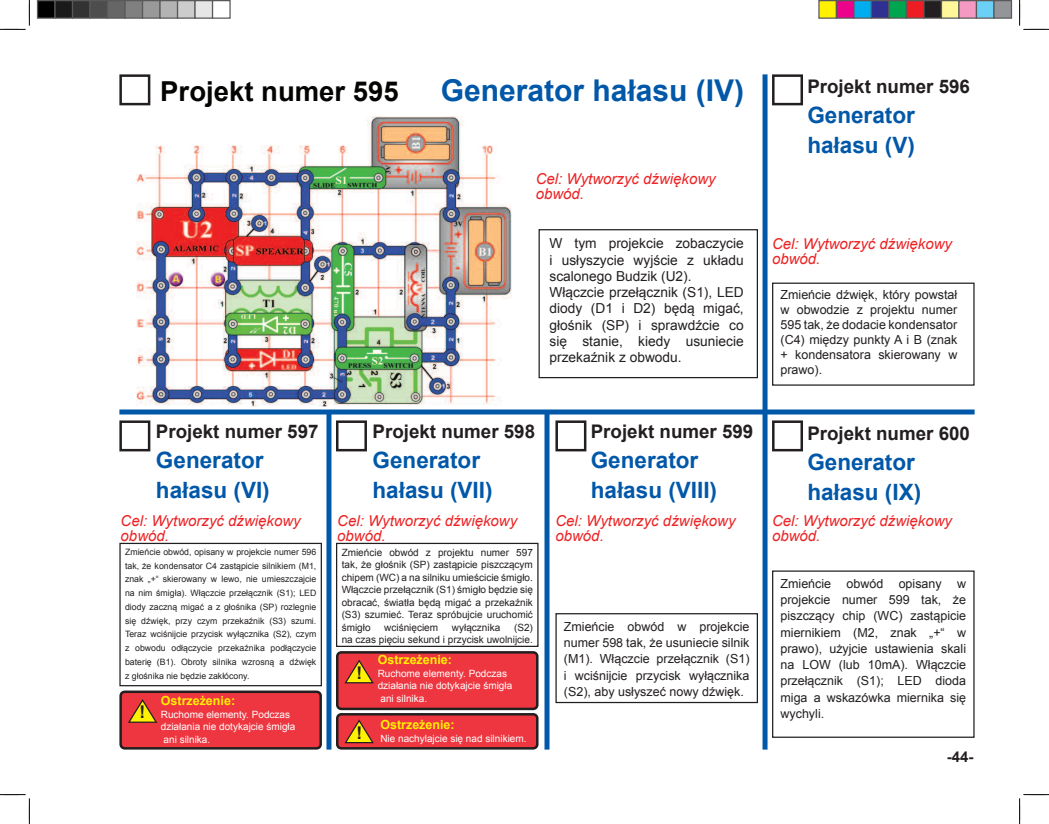
<style>
.page{position:relative;width:1049px;height:824px;background:#fff}
.page>*{position:absolute;margin:0;border:0;box-sizing:border-box;transform-origin:0 0}
.t1{font:700 30px "Arial";color:#0157a8}
.t2{font:700 27.5px "Arial";color:#040503}
.t3{font:700 22.5px/30px "Arial";color:#0157a8}
.t4{font:700 18.75px "Arial";color:#231f20}
.t5{font:700 17.5px "Arial";color:#231f20}
.t6{font:italic 15px/15px "Arial";color:#ec2224}
.t7{font:700 15px "Arial";color:#231f20}
.t8{font:13.75px/16.2px "Arial";color:#231f20}
.t9{font:12.5px/16.2px "Arial";color:#231f20;text-align:justify}
.t10{font:700 12.5px "Arial";color:#fff101}
.t11{font:10px/12.5px "Arial";color:#231f20;text-align:justify}
.t12{font:10px/12.5px "Arial";color:#fff}
.t13{font:8.75px/13.8px "Arial";color:#231f20;text-align:justify}
</style>
<div class="page">
<img style="left:137px;top:117px;width:375px;height:289px">
<div style="left:119px;top:409px;width:855px;height:5px;background:#0157a8"></div>
<div style="left:544px;top:412px;width:5px;height:337px;background:#0157a8"></div>
<div style="left:762px;top:74px;width:5px;height:675px;background:#0157a8"></div>
<div style="left:326px;top:412px;width:5px;height:337px;background:#0157a8"></div>
<div style="left:555px;top:613px;width:203px;height:90px;border:1px solid #231f20"></div>
<div style="left:772px;top:570px;width:202px;height:168px;border:1px solid #231f20"></div>
<div style="left:772px;top:283px;width:202px;height:103px;border:1px solid #231f20"></div>
<div style="left:538px;top:229px;width:220px;height:149px;border:1px solid #231f20"></div>
<div style="left:119px;top:74px;width:31px;height:31px;border:2px solid #231f20"></div>
<div style="left:119px;top:420px;width:31px;height:31px;border:2px solid #231f20"></div>
<div style="left:336px;top:420px;width:31px;height:31px;border:2px solid #231f20"></div>
<div style="left:555px;top:420px;width:31px;height:31px;border:2px solid #231f20"></div>
<div style="left:772px;top:420px;width:31px;height:31px;border:2px solid #231f20"></div>
<div style="left:772px;top:74px;width:31px;height:31px;border:2px solid #231f20"></div>
<div style="left:119px;top:543px;width:203px;height:143px;border:1px solid #231f20"></div>
<svg style="left:119px;top:690px;width:203px;height:59px;background:#d93a3d"></svg>
<div style="left:336px;top:543px;width:202px;height:104px;border:1px solid #231f20"></div>
<svg style="left:336px;top:651px;width:202px;height:98px;background:#d53e40"></svg>
<svg style="left:0;top:0;width:30px;height:30px"></svg>
<svg style="left:0;top:794px;width:30px;height:30px"></svg>
<svg style="left:1019px;top:0;width:30px;height:30px"></svg>
<svg style="left:1019px;top:794px;width:30px;height:30px"></svg>
<div style="left:38px;top:1px;width:17px;height:17px;background:#000"></div>
<div style="left:37px;top:0;width:19px;height:19px;border:1px solid #595959"></div>
<div style="left:55px;top:1px;width:18px;height:17px;background:#1a1a1a"></div>
<div style="left:54px;top:0;width:19px;height:19px;border:1px solid #595959"></div>
<div style="left:73px;top:1px;width:17px;height:17px;background:#333"></div>
<div style="left:72px;top:0;width:19px;height:19px;border:1px solid #595959"></div>
<div style="left:90px;top:1px;width:18px;height:17px;background:#4d4d4d"></div>
<div style="left:89px;top:0;width:19px;height:19px;border:1px solid #595959"></div>
<div style="left:108px;top:1px;width:17px;height:17px;background:#666"></div>
<div style="left:107px;top:0;width:19px;height:19px;border:1px solid #595959"></div>
<div style="left:125px;top:1px;width:18px;height:17px;background:#808080"></div>
<div style="left:124px;top:0;width:19px;height:19px;border:1px solid #595959"></div>
<div style="left:143px;top:1px;width:17px;height:17px;background:#999"></div>
<div style="left:142px;top:0;width:19px;height:19px;border:1px solid #595959"></div>
<div style="left:160px;top:1px;width:18px;height:17px;background:#b3b3b3"></div>
<div style="left:159px;top:0;width:19px;height:19px;border:1px solid #595959"></div>
<div style="left:178px;top:1px;width:17px;height:17px;background:#ccc"></div>
<div style="left:177px;top:0;width:19px;height:19px;border:1px solid #595959"></div>
<div style="left:195px;top:1px;width:18px;height:17px;background:#e6e6e6"></div>
<div style="left:194px;top:0;width:19px;height:19px;border:1px solid #595959"></div>
<div style="left:212px;top:0;width:19px;height:19px;border:1px solid #595959"></div>
<div style="left:819px;top:1px;width:17px;height:17px;background:#fff101"></div>
<div style="left:818px;top:0;width:19px;height:19px;border:1px solid #595959"></div>
<div style="left:836px;top:1px;width:18px;height:17px;background:#ed028c"></div>
<div style="left:836px;top:0;width:18px;height:19px;border:1px solid #595959"></div>
<div style="left:854px;top:1px;width:17px;height:17px;background:#00aeef"></div>
<div style="left:853px;top:0;width:19px;height:19px;border:1px solid #595959"></div>
<div style="left:871px;top:1px;width:18px;height:17px;background:#2e3092"></div>
<div style="left:871px;top:0;width:18px;height:19px;border:1px solid #595959"></div>
<div style="left:889px;top:1px;width:17px;height:17px;background:#00a54f"></div>
<div style="left:888px;top:0;width:19px;height:19px;border:1px solid #595959"></div>
<div style="left:906px;top:1px;width:18px;height:17px;background:#ee1d23"></div>
<div style="left:906px;top:0;width:18px;height:19px;border:1px solid #595959"></div>
<div style="left:924px;top:1px;width:17px;height:17px;background:#231f20"></div>
<div style="left:923px;top:0;width:19px;height:19px;border:1px solid #595959"></div>
<div style="left:941px;top:1px;width:18px;height:17px;background:#fff79a"></div>
<div style="left:941px;top:0;width:18px;height:19px;border:1px solid #595959"></div>
<div style="left:959px;top:1px;width:17px;height:17px;background:#f499c2"></div>
<div style="left:958px;top:0;width:19px;height:19px;border:1px solid #595959"></div>
<div style="left:976px;top:1px;width:18px;height:17px;background:#6bcff6"></div>
<div style="left:976px;top:0;width:18px;height:19px;border:1px solid #595959"></div>
<div style="left:994px;top:1px;width:17px;height:17px;background:#939598"></div>
<div style="left:993px;top:0;width:19px;height:19px;border:1px solid #595959"></div>
<h2 class="t2" style="left:160px;top:73px;width:240px">Projekt numer 595</h2>
<h1 class="t1" style="left:441px;top:70px;width:305px">Generator hałasu (IV)</h1>
<p class="t6" style="left:536px;top:171px;width:182px">Cel: Wytworzyć dźwiękowy obwód.</p>
<p class="t8" style="left:549px;top:235px;width:196px">W tym projekcie zobaczycie i usłyszycie wyjście z układu scalonego Budzik (U2).<br>Włączcie przełącznik (S1), LED diody (D1 i D2) będą migać, głośnik (SP) i sprawdźcie co się stanie, kiedy usuniecie przekaźnik z obwodu.</p>
<h3 class="t4" style="left:156px;top:419px;width:164px">Projekt numer 597</h3>
<h3 class="t3" style="left:156px;top:446px;width:115px">Generator hałasu (VI)</h3>
<p class="t6" style="left:121px;top:513px;width:182px">Cel: Wytworzyć dźwiękowy obwód.</p>
<p class="t13" style="left:125px;top:545px;width:193px">Zmieńcie obwód, opisany w projekcie numer 596 tak, że kondensator C4 zastąpicie silnikiem (M1, znak „+“ skierowany w lewo, nie umieszczajcie na nim śmigła). Włączcie przełącznik (S1); LED diody zaczną migać a z głośnika (SP) rozlegnie się dźwięk, przy czym przekaźnik (S3) szumi.<br>Teraz wciśnijcie przycisk wyłącznika (S2), czym z obwodu odłączycie przekaźnika podłączycie baterię (B1). Obroty silnika wzrosną a dźwięk z głośnika nie będzie zakłócony.</p>
<h3 class="t5" style="left:140px;top:700px;width:7px">!</h3>
<p class="t10" style="left:161px;top:692px;width:76px">Ostrzeżenie:</p>
<p class="t12" style="left:161px;top:708px;width:136px">Ruchome elementy. Podczas działania nie dotykajcie śmigła ani silnika.</p>
<h3 class="t4" style="left:372px;top:419px;width:164px">Projekt numer 598</h3>
<h3 class="t3" style="left:372px;top:446px;width:122px">Generator hałasu (VII)</h3>
<p class="t6" style="left:337px;top:513px;width:182px">Cel: Wytworzyć dźwiękowy obwód.</p>
<p class="t11" style="left:342px;top:546px;width:193px">Zmieńcie obwód z projektu numer 597 tak, że głośnik (SP) zastąpicie piszczącym chipem (WC) a na silniku umieścicie śmigło.<br>Włączcie przełącznik (S1) śmigło będzie się obracać, światła będą migać a przekaźnik (S3) szumieć. Teraz spróbujcie uruchomić śmigło</p>
<p class="t11" style="left:342px;top:621px;width:193px;text-align:right">(S2)<br>na czas pięciu sekund i przycisk uwolnijcie.</p>
<p class="t11" style="left:384px;top:621px;width:55px">wciśnięciem</p>
<p class="t11" style="left:452px;top:621px;width:50px">wyłącznika</p>
<h3 class="t5" style="left:356px;top:661px;width:7px">!</h3>
<h3 class="t5" style="left:356px;top:720px;width:7px">!</h3>
<p class="t10" style="left:378px;top:651px;width:76px">Ostrzeżenie:</p>
<p class="t12" style="left:378px;top:667px;width:136px">Ruchome elementy. Podczas działania nie dotykajcie śmigła ani silnika.</p>
<p class="t10" style="left:380px;top:716px;width:76px">Ostrzeżenie:</p>
<p class="t12" style="left:380px;top:732px;width:148px">Nie nachylajcie się nad silnikiem.</p>
<h3 class="t4" style="left:591px;top:419px;width:164px">Projekt numer 599</h3>
<h3 class="t3" style="left:591px;top:446px;width:128px">Generator hałasu (VIII)</h3>
<p class="t6" style="left:555px;top:513px;width:182px">Cel: Wytworzyć dźwiękowy obwód.</p>
<p class="t9" style="left:564px;top:618px;width:187px">Zmieńcie obwód w projekcie numer 598 tak, że usuniecie silnik (M1). Włączcie przełącznik (S1) i wciśnijcie przycisk wyłącznika (S2), aby usłyszeć nowy dźwięk.</p>
<h3 class="t4" style="left:807px;top:73px;width:164px">Projekt numer 596</h3>
<h3 class="t3" style="left:807px;top:100px;width:109px">Generator hałasu (V)</h3>
<p class="t6" style="left:772px;top:237px;width:182px">Cel: Wytworzyć dźwiękowy obwód.</p>
<p class="t9" style="left:780px;top:288px;width:178px;line-height:15px">Zmieńcie dźwięk, który powstał w obwodzie z projektu numer 595 tak, że dodacie kondensator (C4) między punkty A i B (znak + kondensatora skierowany w prawo).</p>
<h3 class="t4" style="left:807px;top:421px;width:164px">Projekt numer 600</h3>
<h3 class="t3" style="left:807px;top:448px;width:115px">Generator hałasu (IX)</h3>
<p class="t6" style="left:772px;top:513px;width:182px">Cel: Wytworzyć dźwiękowy obwód.</p>
<p class="t9" style="left:780px;top:575px;width:187px">Zmieńcie obwód opisany w projekcie numer 599 tak, że piszczący chip (WC) zastąpicie miernikiem (M2, znak „+“ w prawo), użyjcie ustawienia skali na LOW (lub 10mA). Włączcie przełącznik (S1); LED dioda miga a wskazówka miernika się wychyli.</p>
<p class="t7" style="left:946px;top:747px;width:28px">-44-</p>
</div>
